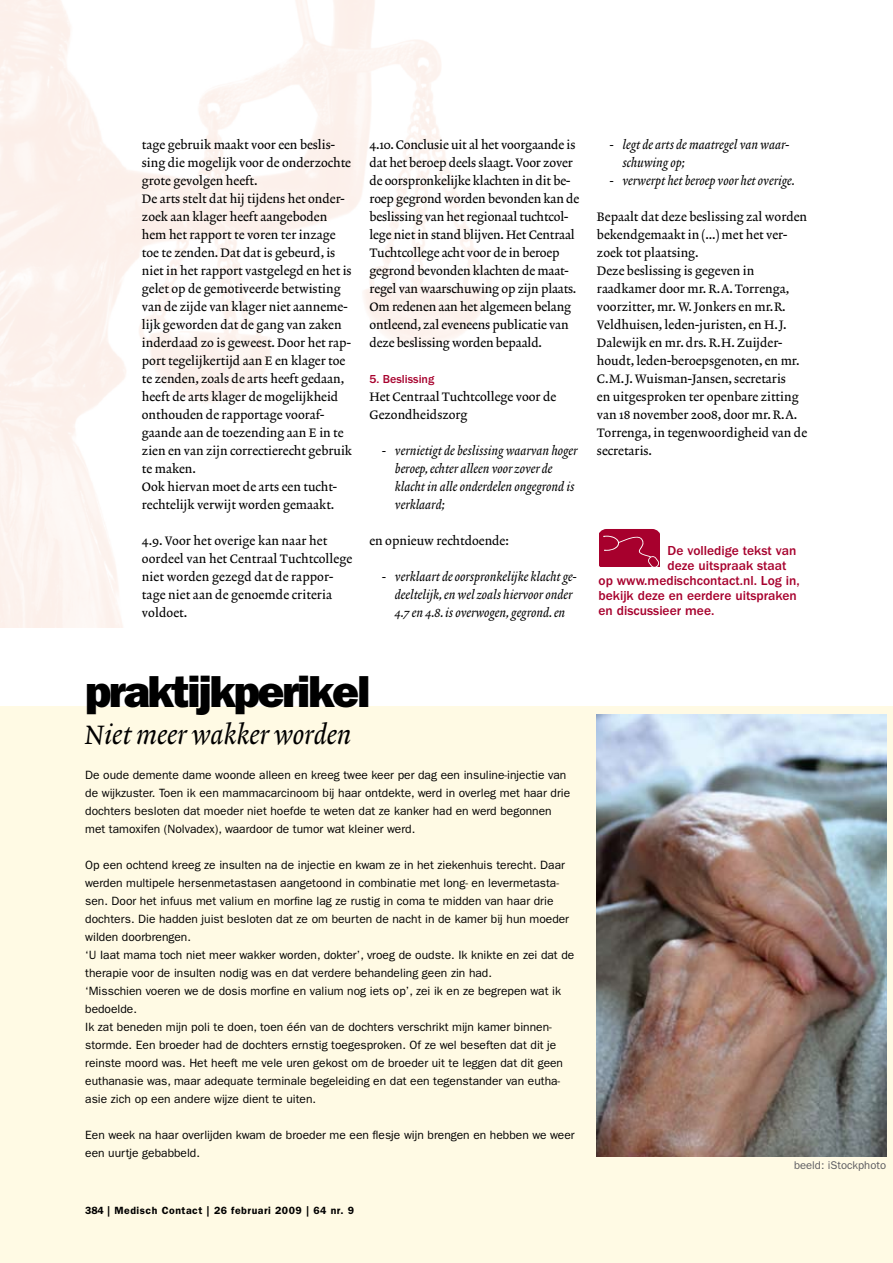
<style>
.page{position:relative;width:893px;height:1263px;background:#fff}
.page>*{position:absolute;margin:0;border:0;box-sizing:border-box;transform-origin:0 0}
.t1{font:45px "ITC Franklin Gothic Std Hvy";letter-spacing:-.05em;color:#000}
.t2{font:27px "Lexicon No 2 Italic A";color:#000}
.t3{font:500 13.5px "ITC Franklin Gothic Std";color:#a7002d}
.t4{font:12.45px/18px "Lexicon No 2 Roman A";color:#000}
.t5{font:12.45px/18px "Lexicon No 2 Italic A";color:#000}
.t6{font:12px/18px "ITC Franklin Gothic Std";color:#000}
.t7{font:500 12px "ITC Franklin Gothic Std";color:#a7002d}
.t8{font:11.25px "ITC Franklin Gothic Std";color:#5c5b60}
.t9{font:600 10.5px "ITC Franklin Gothic Std";letter-spacing:.05em;color:#000}
</style>
<div class="page">
<div style="left:0;top:706px;width:893px;height:557px;background:#fffae4"></div>
<img style="left:596px;top:714px;width:290px;height:442px">
<svg style="left:600px;top:529px;width:59px;height:37px;background:#ab0d38"></svg>
<p class="t4" style="left:142px;top:136px;width:212px">tage gebruik maakt voor een beslis&shy;sing die mogelijk voor de onderzochte grote gevolgen heeft.<br>De arts stelt dat hij tijdens het onder&shy;zoek aan klager heeft aangeboden hem het rapport te voren ter inzage toe te zenden. Dat dat is gebeurd, is niet in het rapport vastgelegd en het is gelet op de gemotiveerde betwisting van de zijde van klager niet aanneme&shy;lijk geworden dat de gang van zaken inderdaad zo is geweest. Door het rap&shy;port tegelijkertijd aan E en klager toe te zenden, zoals de arts heeft gedaan, heeft de arts klager de mogelijkheid onthouden de rapportage vooraf&shy;gaande aan de toezending aan E in te zien en van zijn correctierecht gebruik te maken.<br>Ook hiervan moet de arts een tucht&shy;rechtelijk verwijt worden gemaakt.</p>
<p class="t4" style="left:142px;top:532px;width:212px">4.9. Voor het overige kan naar het oordeel van het Centraal Tuchtcollege niet worden gezegd dat de rappor&shy;tage niet aan de genoemde criteria voldoet.</p>
<p class="t4" style="left:369px;top:136px;width:211px">4.10. Conclusie uit al het voorgaande is dat het beroep deels slaagt. Voor zover de oorspronkelijke klachten in dit be&shy;roep gegrond worden bevonden kan de beslissing van het regionaal tuchtcol&shy;lege niet in stand blijven. Het Centraal Tuchtcollege acht voor de in beroep gegrond bevonden klachten de maat&shy;regel van waarschuwing op zijn plaats.<br>Om redenen aan het algemeen belang ontleend, zal eveneens publicatie van deze beslissing worden bepaald.</p>
<p class="t7" style="left:369px;top:372px;width:66px">5. Beslissing</p>
<p class="t4" style="left:369px;top:388px;width:188px">Het Centraal Tuchtcollege voor de<br>Gezondheidszorg</p>
<p class="t5" style="left:395px;top:442px;width:184px;text-indent:-13px">- vernietigt de beslissing waarvan hoger beroep, echter alleen voor zover de klacht in alle onderdelen ongegrond is verklaard;</p>
<p class="t4" style="left:369px;top:532px;width:141px">en opnieuw rechtdoende:</p>
<p class="t5" style="left:395px;top:568px;width:183px;text-indent:-13px">- verklaart de oorspronkelijke klacht ge&shy;deeltelijk, en wel zoals hiervoor onder<br>4.7 en 4.8. is overwogen, gegrond. en</p>
<p class="t5" style="left:622px;top:136px;width:168px;text-indent:-13px">- legt de arts de maatregel van waar&shy;schuwing op;</p>
<p class="t5" style="left:610px;top:172px;width:187px">- verwerpt het beroep voor het overige.</p>
<p class="t4" style="left:597px;top:208px;width:212px">Bepaalt dat deze beslissing zal worden bekendgemaakt in (...) met het ver&shy;zoek tot plaatsing.<br>Deze beslissing is gegeven in raadkamer door mr. R.A. Torrenga, voorzitter, mr. W. Jonkers en mr.R.<br>Veldhuisen, leden-juristen, en H.J.<br>Dalewijk en mr. drs. R.H. Zuijder&shy;houdt, leden-beroepsgenoten, en mr.<br>C.M.J. Wuisman-Jansen, secretaris<br>en uitgesproken ter openbare zitting van 18 november 2008, door mr. R.A.<br>Torrenga, in tegenwoordigheid van de secretaris.</p>
<p class="t3" style="left:668px;top:543px;width:130px">De volledige tekst van</p>
<p class="t3" style="left:668px;top:558px;width:120px">deze uitspraak staat</p>
<p class="t3" style="left:598px;top:573px;width:203px">op www.medischcontact.nl. Log in,</p>
<p class="t3" style="left:598px;top:588px;width:200px">bekijk deze en eerdere uitspraken</p>
<p class="t3" style="left:598px;top:603px;width:117px">en discussieer mee.</p>
<h1 class="t1" style="left:85px;top:665px;width:287px">praktijkperikel</h1>
<h2 class="t2" style="left:85px;top:719px;width:268px">Niet meer wakker worden</h2>
<p class="t6" style="left:85px;top:766px;width:486px">De oude demente dame woonde alleen en kreeg twee keer per dag een insuline-injectie van de wijkzuster. Toen ik een mammacarcinoom bij haar ontdekte, werd in overleg met haar drie dochters besloten dat moeder niet hoefde te weten dat ze kanker had en werd begonnen met tamoxifen (Nolvadex), waardoor de tumor wat kleiner werd.</p>
<p class="t6" style="left:85px;top:856px;width:491px">Op een ochtend kreeg ze insulten na de injectie en kwam ze in het ziekenhuis terecht. Daar werden multipele hersenmetastasen aangetoond in combinatie met long- en levermetasta&shy;sen. Door het infuus met valium en morfine lag ze rustig in coma te midden van haar drie dochters. Die hadden juist besloten dat ze om beurten de nacht in de kamer bij hun moeder wilden doorbrengen.<br>‘U Iaat mama toch niet meer wakker worden, dokter’, vroeg de oudste. Ik knikte en zei dat de therapie voor de insulten nodig was en dat verdere behandeling geen zin had.<br>‘Misschien voeren we de dosis morfine en valium nog iets op’, zei ik en ze begrepen wat ik bedoelde.<br>Ik zat beneden mijn poli te doen, toen één van de dochters verschrikt mijn kamer binnen&shy;stormde. Een broeder had de dochters ernstig toegesproken. Of ze wel beseften dat dit je reinste moord was. Het heeft me vele uren gekost om de broeder uit te leggen dat dit geen euthanasie was, maar adequate terminale begeleiding en dat een tegenstander van eutha&shy;asie zich op een andere wijze dient te uiten.</p>
<p class="t6" style="left:85px;top:1126px;width:491px">Een week na haar overlijden kwam de broeder me een flesje wijn brengen en hebben we weer een uurtje gebabbeld.</p>
<p class="t9" style="left:85px;top:1204px;width:271px">384 | Medisch Contact | 26 februari 2009 | 64 nr. 9</p>
<p class="t8" style="left:794px;top:1158px;width:94px">beeld: iStockphoto</p>
</div>
